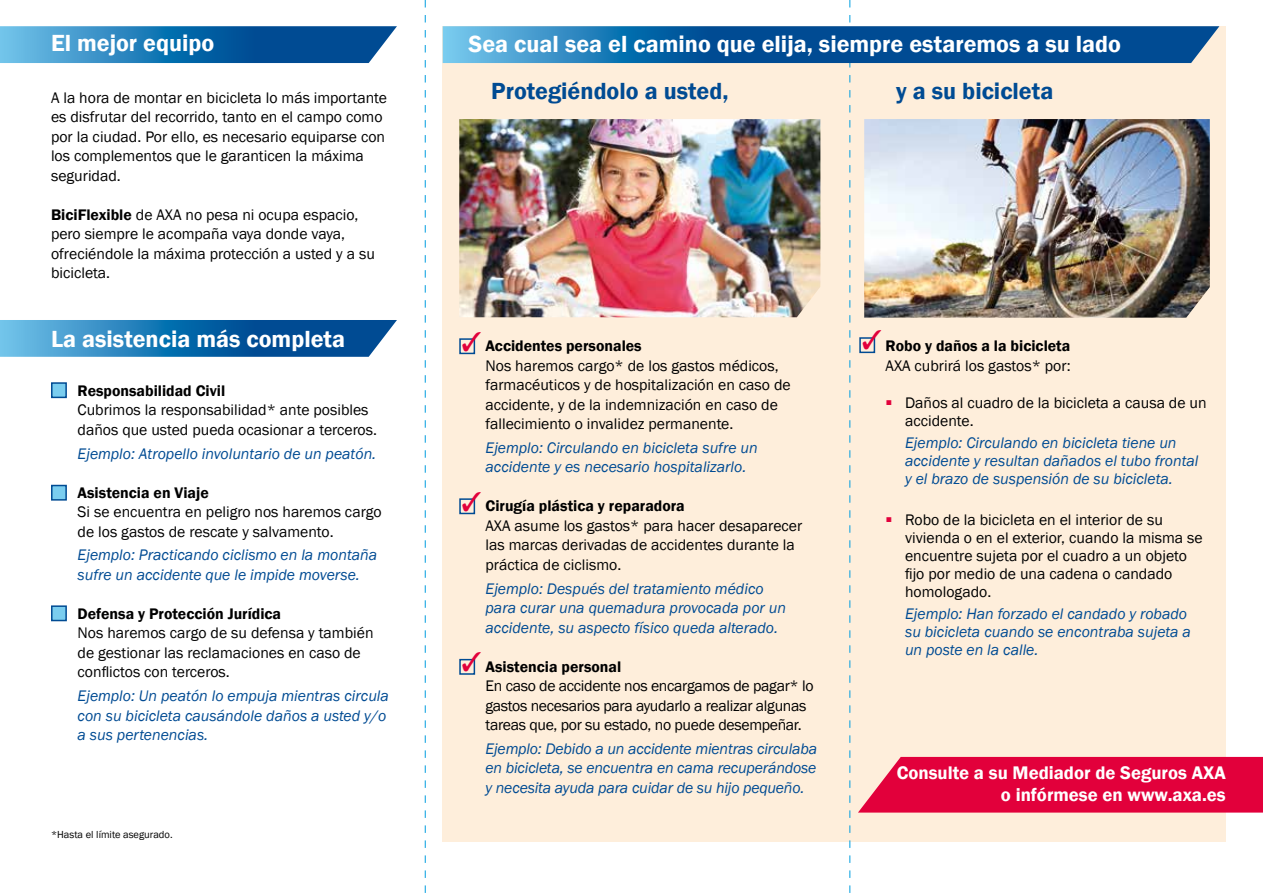
<style>
.page{position:relative;width:1263px;height:893px;background:#fff}
.page>*{position:absolute;margin:0;border:0;box-sizing:border-box;transform-origin:0 0}
.t1{font:600 24px "Franklin Gothic";color:#fff}
.t2{font:600 24px "Franklin Gothic";color:#004b93}
.t3{font:600 18.75px/22.5px "Franklin Gothic";color:#fff;text-align:right}
.t4{font:15.75px/19.5px "Franklin Gothic";color:#000}
.t5{font:italic 15.75px/19.5px "Franklin Gothic";color:#004b93}
.t6{font:600 15.75px "Franklin Gothic";color:#000}
.t7{font:15.75px/19.5px "Franklin Gothic";letter-spacing:-.02em;color:#000}
.t8{font:10.5px "Franklin Gothic";color:#000}
.s1{font-weight:600}
</style>
<div class="page">
<svg style="left:425px;top:0;width:1px;height:893px"></svg>
<svg style="left:0;top:320px;width:397px;height:37px;background:#2577b2"></svg>
<svg style="left:0;top:26px;width:397px;height:37px;background:#2677b2"></svg>
<div style="left:51px;top:382px;width:16px;height:16px;background:#7acdef;border:2px solid #004b93"></div>
<div style="left:51px;top:485px;width:16px;height:16px;background:#7acdef;border:2px solid #004b93"></div>
<div style="left:51px;top:605px;width:16px;height:16px;background:#7acdef;border:2px solid #004b93"></div>
<img style="left:443px;top:0;width:820px;height:893px">
<h1 class="t1" style="left:51px;top:28px;width:165px">El mejor equipo</h1>
<p class="t4" style="left:51px;top:88px;width:337px">A la hora de montar en bicicleta lo más importante es disfrutar del recorrido, tanto en el campo como por la ciudad. Por ello, es necesario equiparse con los complementos que le garanticen la máxima seguridad.</p>
<p class="t4" style="left:51px;top:205px;width:325px"><span class="s1">BiciFlexible</span> de AXA no pesa ni ocupa espacio, pero siempre le acompaña vaya donde vaya, ofreciéndole la máxima protección a usted y a su bicicleta.</p>
<h1 class="t1" style="left:51px;top:324px;width:296px">La asistencia más completa</h1>
<p class="t6" style="left:78px;top:381px;width:149px">Responsabilidad Civil</p>
<p class="t4" style="left:78px;top:401px;width:301px">Cubrimos la responsabilidad* ante posibles daños que usted pueda ocasionar a terceros.</p>
<p class="t5" style="left:78px;top:444px;width:300px">Ejemplo: Atropello involuntario de un peatón.</p>
<p class="t6" style="left:78px;top:483px;width:133px">Asistencia en Viaje</p>
<p class="t4" style="left:78px;top:502px;width:306px">Si se encuentra en peligro nos haremos cargo de los gastos de rescate y salvamento.</p>
<p class="t5" style="left:78px;top:546px;width:301px">Ejemplo: Practicando ciclismo en la montaña sufre un accidente que le impide moverse.</p>
<p class="t6" style="left:78px;top:604px;width:205px">Defensa y Protección Jurídica</p>
<p class="t4" style="left:78px;top:624px;width:297px">Nos haremos cargo de su defensa y también de gestionar las reclamaciones en caso de conflictos con terceros.</p>
<p class="t5" style="left:78px;top:686px;width:313px">Ejemplo: Un peatón lo empuja mientras circula con su bicicleta causándole daños a usted y/o a sus pertenencias.</p>
<p class="t8" style="left:51px;top:828px;width:123px">*Hasta el límite asegurado.</p>
<h1 class="t1" style="left:468px;top:29px;width:654px">Sea cual sea el camino que elija, siempre estaremos a su lado</h1>
<h1 class="t2" style="left:491px;top:76px;width:239px">Protegiéndolo a usted,</h1>
<h1 class="t2" style="left:896px;top:76px;width:159px">y a su bicicleta</h1>
<p class="t6" style="left:485px;top:336px;width:158px">Accidentes personales</p>
<p class="t4" style="left:485px;top:356px;width:307px">Nos haremos cargo* de los gastos médicos, farmacéuticos y de hospitalización en caso de accidente, y de la indemnización en caso de fallecimiento o invalidez permanente.</p>
<p class="t5" style="left:485px;top:438px;width:274px">Ejemplo: Circulando en bicicleta sufre un accidente y es necesario hospitalizarlo.</p>
<p class="t6" style="left:485px;top:496px;width:201px">Cirugía plástica y reparadora</p>
<p class="t4" style="left:485px;top:516px;width:318px">AXA asume los gastos* para hacer desaparecer las marcas derivadas de accidentes durante la práctica de ciclismo.</p>
<p class="t5" style="left:485px;top:579px;width:302px">Ejemplo: Después del tratamiento médico para curar una quemadura provocada por un accidente, su aspecto físico queda alterado.</p>
<p class="t6" style="left:485px;top:657px;width:137px">Asistencia personal</p>
<p class="t7" style="left:485px;top:676px;width:330px">En caso de accidente nos encargamos de pagar* lo gastos necesarios para ayudarlo a realizar algunas tareas que, por su estado, no puede desempeñar.</p>
<p class="t5" style="left:485px;top:739px;width:333px;text-align:justify">Ejemplo: Debido a un accidente mientras circulaba en bicicleta, se encuentra en cama recuperándose y necesita ayuda para cuidar de su hijo pequeño.</p>
<p class="t6" style="left:885px;top:336px;width:186px">Robo y daños a la bicicleta</p>
<p class="t4" style="left:885px;top:356px;width:187px">AXA cubrirá los gastos* por:</p>
<p class="t4" style="left:905px;top:394px;width:303px;line-height:18px;text-indent:-19px"><sup>.</sup> Daños al cuadro de la bicicleta a causa de un accidente.</p>
<p class="t5" style="left:905px;top:434px;width:295px;line-height:18px">Ejemplo: Circulando en bicicleta tiene un accidente y resultan dañados el tubo frontal y el brazo de suspensión de su bicicleta.</p>
<p class="t4" style="left:905px;top:511px;width:299px;line-height:18px;text-indent:-19px"><sup>.</sup> Robo de la bicicleta en el interior de su vivienda o en el exterior, cuando la misma se encuentre sujeta por el cuadro a un objeto fijo por medio de una cadena o candado homologado.</p>
<p class="t5" style="left:905px;top:605px;width:287px;line-height:18px">Ejemplo: Han forzado el candado y robado su bicicleta cuando se encontraba sujeta a un poste en la calle.</p>
<p class="t3" style="left:897px;top:762px;width:331px">Consulte a su Mediador de Seguros AXA o infórmese en www.axa.es</p>
</div>
